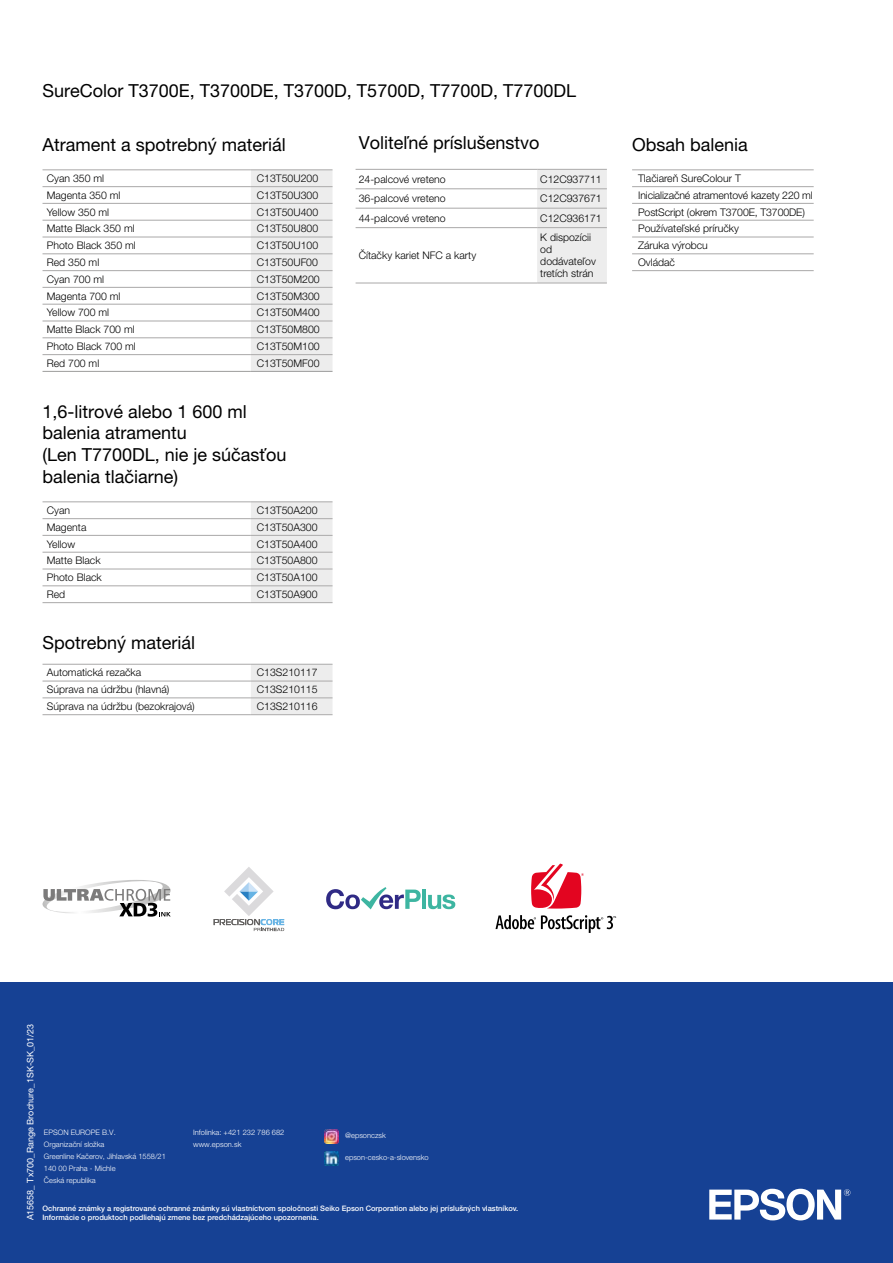
<style>
.page{position:relative;width:893px;height:1263px;background:#fff}
.page>*{position:absolute;margin:0;border:0;box-sizing:border-box;transform-origin:0 0}
.t1{font:18px/21.6px "Helvetica Neue LT Pro";color:#000}
.t2{font:300 10.5px/16.8px "Helvetica Neue LT Pro";color:#000}
.t3{font:9px "Helvetica Neue LT Pro";color:#fff}
.t4{font:500 7.5px/9px "Helvetica Neue LT Pro";color:#fff}
.t5{font:300 7.5px/12px "Helvetica Neue LT Pro";color:#fff}
</style>
<div class="page">
<div style="left:0;top:982px;width:893px;height:281px;background:#164194"></div>
<svg style="left:709px;top:1189px;width:141px;height:31px"></svg>
<svg style="left:251px;top:170px;width:82px;height:544px"></svg>
<hr style="left:43px;top:169px;width:208px;height:1px;background:#b3b2b2">
<hr style="left:251px;top:169px;width:82px;height:1px;background:#b3b2b2">
<hr style="left:43px;top:186px;width:208px;height:1px;background:#b3b2b2">
<hr style="left:251px;top:186px;width:82px;height:1px;background:#b3b2b2">
<hr style="left:43px;top:203px;width:208px;height:1px;background:#b3b2b2">
<hr style="left:251px;top:203px;width:82px;height:1px;background:#b3b2b2">
<hr style="left:43px;top:220px;width:208px;height:1px;background:#b3b2b2">
<hr style="left:251px;top:220px;width:82px;height:1px;background:#b3b2b2">
<hr style="left:43px;top:236px;width:208px;height:2px;background:#b3b2b2">
<hr style="left:251px;top:236px;width:82px;height:2px;background:#b3b2b2">
<hr style="left:43px;top:253px;width:208px;height:1px;background:#b3b2b2">
<hr style="left:251px;top:253px;width:82px;height:1px;background:#b3b2b2">
<hr style="left:43px;top:270px;width:208px;height:1px;background:#b3b2b2">
<hr style="left:251px;top:270px;width:82px;height:1px;background:#b3b2b2">
<hr style="left:43px;top:287px;width:208px;height:1px;background:#b3b2b2">
<hr style="left:251px;top:287px;width:82px;height:1px;background:#b3b2b2">
<hr style="left:43px;top:304px;width:208px;height:1px;background:#b3b2b2">
<hr style="left:251px;top:304px;width:82px;height:1px;background:#b3b2b2">
<hr style="left:43px;top:320px;width:208px;height:2px;background:#b3b2b2">
<hr style="left:251px;top:320px;width:82px;height:2px;background:#b3b2b2">
<hr style="left:43px;top:337px;width:208px;height:1px;background:#b3b2b2">
<hr style="left:251px;top:337px;width:82px;height:1px;background:#b3b2b2">
<hr style="left:43px;top:354px;width:208px;height:1px;background:#b3b2b2">
<hr style="left:251px;top:354px;width:82px;height:1px;background:#b3b2b2">
<hr style="left:43px;top:501px;width:208px;height:1px;background:#b3b2b2">
<hr style="left:251px;top:501px;width:82px;height:1px;background:#b3b2b2">
<hr style="left:43px;top:518px;width:208px;height:1px;background:#b3b2b2">
<hr style="left:251px;top:518px;width:82px;height:1px;background:#b3b2b2">
<hr style="left:43px;top:535px;width:208px;height:1px;background:#b3b2b2">
<hr style="left:251px;top:535px;width:82px;height:1px;background:#b3b2b2">
<hr style="left:43px;top:552px;width:208px;height:1px;background:#b3b2b2">
<hr style="left:251px;top:552px;width:82px;height:1px;background:#b3b2b2">
<hr style="left:43px;top:568px;width:208px;height:2px;background:#b3b2b2">
<hr style="left:251px;top:568px;width:82px;height:2px;background:#b3b2b2">
<hr style="left:43px;top:585px;width:208px;height:1px;background:#b3b2b2">
<hr style="left:251px;top:585px;width:82px;height:1px;background:#b3b2b2">
<hr style="left:43px;top:602px;width:208px;height:1px;background:#b3b2b2">
<hr style="left:251px;top:602px;width:82px;height:1px;background:#b3b2b2">
<hr style="left:43px;top:664px;width:208px;height:1px;background:#b3b2b2">
<hr style="left:251px;top:664px;width:82px;height:1px;background:#b3b2b2">
<hr style="left:43px;top:680px;width:208px;height:2px;background:#b3b2b2">
<hr style="left:251px;top:680px;width:82px;height:2px;background:#b3b2b2">
<hr style="left:43px;top:697px;width:208px;height:1px;background:#b3b2b2">
<hr style="left:251px;top:697px;width:82px;height:1px;background:#b3b2b2">
<hr style="left:43px;top:714px;width:208px;height:1px;background:#b3b2b2">
<hr style="left:251px;top:714px;width:82px;height:1px;background:#b3b2b2">
<hr style="left:43px;top:371px;width:208px;height:1px;background:#9d9d9c">
<hr style="left:251px;top:371px;width:82px;height:1px;background:#9d9d9c">
<div style="left:537px;top:170px;width:70px;height:112px;background:#ededed"></div>
<hr style="left:356px;top:169px;width:181px;height:1px;background:#b3b2b2">
<hr style="left:537px;top:169px;width:70px;height:1px;background:#b3b2b2">
<hr style="left:356px;top:188px;width:181px;height:1px;background:#b3b2b2">
<hr style="left:537px;top:188px;width:70px;height:1px;background:#b3b2b2">
<hr style="left:356px;top:208px;width:181px;height:1px;background:#b3b2b2">
<hr style="left:537px;top:208px;width:70px;height:1px;background:#b3b2b2">
<hr style="left:356px;top:227px;width:181px;height:1px;background:#b3b2b2">
<hr style="left:537px;top:227px;width:70px;height:1px;background:#b3b2b2">
<hr style="left:356px;top:282px;width:181px;height:2px;background:#b3b2b2">
<hr style="left:537px;top:282px;width:70px;height:2px;background:#b3b2b2">
<hr style="left:632px;top:169px;width:182px;height:1px;background:#b3b2b2">
<hr style="left:632px;top:186px;width:182px;height:1px;background:#b3b2b2">
<hr style="left:632px;top:203px;width:182px;height:1px;background:#b3b2b2">
<hr style="left:632px;top:220px;width:182px;height:1px;background:#b3b2b2">
<hr style="left:632px;top:236px;width:182px;height:2px;background:#b3b2b2">
<hr style="left:632px;top:253px;width:182px;height:1px;background:#b3b2b2">
<hr style="left:632px;top:270px;width:182px;height:1px;background:#b3b2b2">
<svg style="left:214px;top:867px;width:70px;height:64px"></svg>
<svg style="left:495px;top:915px;width:121px;height:18px"></svg>
<svg style="left:531px;top:863px;width:53px;height:46px"></svg>
<hr style="left:422px;top:889px;width:4px;height:20px;background:#3db5a1">
<svg style="left:428px;top:894px;width:27px;height:15px"></svg>
<svg style="left:326px;top:887px;width:95px;height:22px"></svg>
<svg style="left:42px;top:880px;width:129px;height:37px"></svg>
<img style="left:324px;top:1130px;width:14px;height:14px">
<img style="left:324px;top:1151px;width:14px;height:14px">
<h1 class="t1" style="left:43px;top:79px;width:535px">SureColor T3700E, T3700DE, T3700D, T5700D, T7700D, T7700DL</h1>
<h1 class="t1" style="left:43px;top:133px;width:245px">Atrament a spotrebný materiál</h1>
<p class="t2" style="left:47px;top:170px;width:59px">Cyan 350 ml</p>
<p class="t2" style="left:257px;top:170px;width:63px">C13T50U200</p>
<p class="t2" style="left:47px;top:186px;width:75px">Magenta 350 ml</p>
<p class="t2" style="left:257px;top:186px;width:63px">C13T50U300</p>
<p class="t2" style="left:47px;top:203px;width:64px">Yellow 350 ml</p>
<p class="t2" style="left:257px;top:203px;width:63px">C13T50U400</p>
<p class="t2" style="left:47px;top:220px;width:89px">Matte Black 350 ml</p>
<p class="t2" style="left:257px;top:220px;width:63px">C13T50U800</p>
<p class="t2" style="left:47px;top:237px;width:91px">Photo Black 350 ml</p>
<p class="t2" style="left:257px;top:237px;width:63px">C13T50U100</p>
<p class="t2" style="left:47px;top:254px;width:54px">Red 350 ml</p>
<p class="t2" style="left:257px;top:254px;width:63px">C13T50UF00</p>
<p class="t2" style="left:47px;top:270px;width:59px">Cyan 700 ml</p>
<p class="t2" style="left:257px;top:270px;width:64px">C13T50M200</p>
<p class="t2" style="left:47px;top:287px;width:75px">Magenta 700 ml</p>
<p class="t2" style="left:257px;top:287px;width:64px">C13T50M300</p>
<p class="t2" style="left:47px;top:304px;width:64px">Yellow 700 ml</p>
<p class="t2" style="left:257px;top:304px;width:64px">C13T50M400</p>
<p class="t2" style="left:47px;top:321px;width:89px">Matte Black 700 ml</p>
<p class="t2" style="left:257px;top:321px;width:64px">C13T50M800</p>
<p class="t2" style="left:47px;top:338px;width:91px">Photo Black 700 ml</p>
<p class="t2" style="left:257px;top:338px;width:64px">C13T50M100</p>
<p class="t2" style="left:47px;top:354px;width:54px">Red 700 ml</p>
<p class="t2" style="left:257px;top:354px;width:64px">C13T50MF00</p>
<h1 class="t1" style="left:43px;top:400px;width:245px">1,6-litrové alebo 1 600 ml balenia atramentu<br>(Len T7700DL, nie je súčasťou balenia tlačiarne)</h1>
<p class="t2" style="left:47px;top:502px;width:25px">Cyan</p>
<p class="t2" style="left:257px;top:502px;width:62px">C13T50A200</p>
<p class="t2" style="left:47px;top:518px;width:41px">Magenta</p>
<p class="t2" style="left:257px;top:518px;width:62px">C13T50A300</p>
<p class="t2" style="left:47px;top:535px;width:30px">Yellow</p>
<p class="t2" style="left:257px;top:535px;width:62px">C13T50A400</p>
<p class="t2" style="left:47px;top:552px;width:55px">Matte Black</p>
<p class="t2" style="left:257px;top:552px;width:62px">C13T50A800</p>
<p class="t2" style="left:47px;top:569px;width:57px">Photo Black</p>
<p class="t2" style="left:257px;top:569px;width:62px">C13T50A100</p>
<p class="t2" style="left:47px;top:586px;width:20px">Red</p>
<p class="t2" style="left:257px;top:586px;width:62px">C13T50A900</p>
<h1 class="t1" style="left:43px;top:632px;width:154px">Spotrebný materiál</h1>
<p class="t2" style="left:47px;top:664px;width:96px">Automatická rezačka</p>
<p class="t2" style="left:257px;top:664px;width:62px">C13S210117</p>
<p class="t2" style="left:47px;top:681px;width:124px">Súprava na údržbu (hlavná)</p>
<p class="t2" style="left:257px;top:681px;width:62px">C13S210115</p>
<p class="t2" style="left:47px;top:698px;width:150px">Súprava na údržbu (bezokrajová)</p>
<p class="t2" style="left:257px;top:698px;width:62px">C13S210116</p>
<h1 class="t1" style="left:359px;top:132px;width:182px">Voliteľné príslušenstvo</h1>
<p class="t2" style="left:359px;top:170px;width:88px">24-palcové vreteno</p>
<p class="t2" style="left:540px;top:170px;width:63px">C12C937711</p>
<p class="t2" style="left:359px;top:190px;width:88px">36-palcové vreteno</p>
<p class="t2" style="left:540px;top:190px;width:63px">C12C937671</p>
<p class="t2" style="left:359px;top:209px;width:88px">44-palcové vreteno</p>
<p class="t2" style="left:540px;top:209px;width:63px">C12C936171</p>
<p class="t2" style="left:359px;top:247px;width:119px">Čítačky kariet NFC a karty</p>
<p class="t2" style="left:540px;top:231px;width:57px;line-height:12px">K dispozícii od dodávateľov tretích strán</p>
<h1 class="t1" style="left:632px;top:133px;width:117px">Obsah balenia</h1>
<p class="t2" style="left:638px;top:170px;width:176px">Tlačiareň SureColour T<br>Inicializačné atramentové kazety 220 ml<br>PostScript (okrem T3700E, T3700DE)<br>Používateľské príručky<br>Záruka výrobcu<br>Ovládač</p>
<p class="t3" style="left:25px;top:1220px;width:198px;rotate:-90deg">A15658_ Tx700_Range Brochure_1SK-SK_01/23</p>
<p class="t5" style="left:44px;top:1126px;width:123px">EPSON EUROPE B.V.<br>Organizační složka<br>Greenline Kačerov, Jihlavská 1558/21<br>140 00 Praha - Michle<br>Česká republika</p>
<p class="t5" style="left:193px;top:1126px;width:93px">Infolinka: +421 232 786 682 www.epson.sk</p>
<p class="t5" style="left:345px;top:1129px;width:42px">@epsonczsk</p>
<p class="t5" style="left:345px;top:1151px;width:85px">epson-cesko-a-slovensko</p>
<p class="t4" style="left:43px;top:1204px;width:477px">Ochranné známky a registrované ochranné známky sú vlastníctvom spoločnosti Seiko Epson Corporation alebo jej príslušných vlastníkov.<br>Informácie o produktoch podliehajú zmene bez predchádzajúceho upozornenia.</p>
</div>
